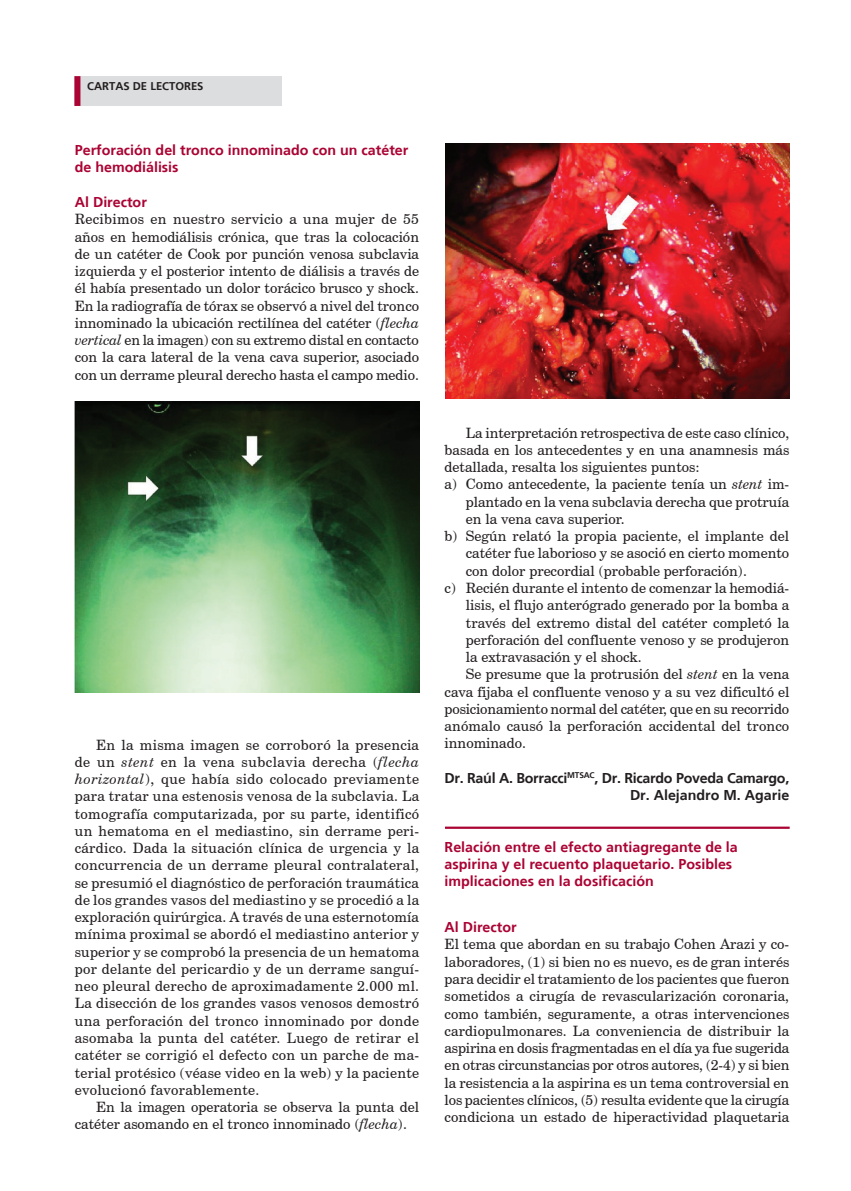
<style>
.page{position:relative;width:851px;height:1191px;background:#fff}
.page>*{position:absolute;margin:0;border:0;box-sizing:border-box;transform-origin:0 0}
.t1{font:14.25px/17.2px "Century Schoolbook BT";color:#231f20;text-align:justify}
.t2{font:700 14.25px/17.2px "Frutiger";color:#ab0333}
.t3{font:700 14.25px/17.2px "Frutiger";letter-spacing:-.02em;color:#231f20;text-align:right}
.t4{font:700 11.25px "Frutiger";color:#231f20}
.t5{font:300 10.5px "Frutiger";letter-spacing:.015em;color:#231f20}
.s1{font-style:italic}
</style>
<div class="page">
<div style="left:74px;top:76px;width:208px;height:30px;background:#dcdddf"></div>
<div style="left:74px;top:76px;width:6px;height:30px;background:#ab0333"></div>
<img style="left:75px;top:401px;width:344px;height:291px">
<hr style="left:445px;top:826px;width:344px;height:3px;background:#ab0333">
<img style="left:445px;top:143px;width:344px;height:255px">
<p class="t5" style="left:74px;top:76px;width:107px">CARTAS DE LECTORES</p>
<p class="t4" style="left:87px;top:79px;width:118px">CARTAS DE LECTORES</p>
<p class="t2" style="left:75px;top:142px;width:335px">Perforación del tronco innominado con un catéter de hemodiálisis</p>
<p class="t2" style="left:75px;top:193px;width:74px">Al Director</p>
<p class="t1" style="left:75px;top:210px;width:346px">Recibimos en nuestro servicio a una mujer de 55 años en hemodiálisis crónica, que tras la colocación de un catéter de Cook por punción venosa subclavia izquierda y el posterior intento de diálisis a través de él había presentado un dolor torácico brusco y shock.<br>En la radiografía de tórax se observó a nivel del tronco innominado la ubicación rectilínea del catéter (<span class="s1">flecha vertical</span> en la imagen) con su extremo distal en contacto con la cara lateral de la vena cava superior, asociado con un derrame pleural derecho hasta el campo medio.</p>
<p class="t1" style="left:75px;top:735px;width:346px;text-indent:21px">En la misma imagen se corroboró la presencia de un <span class="s1">stent</span> en la vena subclavia derecha (<span class="s1">flecha horizontal</span>), que había sido colocado previamente para tratar una estenosis venosa de la subclavia. La tomografía computarizada, por su parte, identificó un hematoma en el mediastino, sin derrame peri&shy;cárdico. Dada la situación clínica de urgencia y la concurrencia de un derrame pleural contralateral, se presumió el diagnóstico de perforación traumática de los grandes vasos del mediastino y se procedió a la exploración quirúrgica. A través de una esternotomía mínima proximal se abordó el mediastino anterior y superior y se comprobó la presencia de un hematoma por delante del pericardio y de un derrame sanguí&shy;neo pleural derecho de aproximadamente 2.000 ml.<br>La disección de los grandes vasos venosos demostró una perforación del tronco innominado por donde asomaba la punta del catéter. Luego de retirar el catéter se corrigió el defecto con un parche de ma&shy;terial protésico (véase video en la web) y la paciente evolucionó favorablemente.</p>
<p class="t1" style="left:75px;top:1098px;width:346px;text-indent:21px">En la imagen operatoria se observa la punta del catéter asomando en el tronco innominado (<span class="s1">flecha</span>).</p>
<p class="t1" style="left:466px;top:424px;width:325px">La interpretación retrospectiva de este caso clínico,</p>
<p class="t1" style="left:444px;top:441px;width:346px">basada en los antecedentes y en una anamnesis más</p>
<p class="t1" style="left:444px;top:458px;width:256px">detallada, resalta los siguientes puntos:</p>
<p class="t1" style="left:444px;top:475px;width:346px">a) Como antecedente, la paciente tenía un <span class="s1">stent</span> im-</p>
<p class="t1" style="left:466px;top:493px;width:325px">plantado en la vena subclavia derecha que protruía</p>
<p class="t1" style="left:466px;top:510px;width:160px">en la vena cava superior.</p>
<p class="t1" style="left:444px;top:527px;width:346px">b) Según relató la propia paciente, el implante del</p>
<p class="t1" style="left:466px;top:544px;width:325px">catéter fue laborioso y se asoció en cierto momento</p>
<p class="t1" style="left:466px;top:562px;width:282px">con dolor precordial (probable perforación).</p>
<p class="t1" style="left:444px;top:579px;width:346px">c) Recién durante el intento de comenzar la hemodiá-</p>
<p class="t1" style="left:466px;top:596px;width:325px">lisis, el flujo anterógrado generado por la bomba a</p>
<p class="t1" style="left:466px;top:613px;width:325px">través del extremo distal del catéter completó la</p>
<p class="t1" style="left:466px;top:631px;width:325px">perforación del confluente venoso y se produjeron</p>
<p class="t1" style="left:466px;top:648px;width:177px">la extravasación y el shock.</p>
<p class="t1" style="left:466px;top:665px;width:325px">Se presume que la protrusión del <span class="s1">stent</span> en la vena</p>
<p class="t1" style="left:444px;top:682px;width:346px">cava fijaba el confluente venoso y a su vez dificultó el</p>
<p class="t1" style="left:444px;top:700px;width:346px">posicionamiento normal del catéter, que en su recorrido</p>
<p class="t1" style="left:444px;top:717px;width:346px">anómalo causó la perforación accidental del tronco</p>
<p class="t1" style="left:444px;top:734px;width:83px">innominado.</p>
<p class="t3" style="left:444px;top:769px;width:346px">Dr. Raúl A. Borracci<sup>MTSAC</sup>, Dr. Ricardo Poveda Camargo,<br>Dr. Alejandro M. Agarie</p>
<p class="t2" style="left:444px;top:838px;width:295px">Relación entre el efecto antiagregante de la aspirina y el recuento plaquetario. Posibles implicaciones en la dosificación</p>
<p class="t2" style="left:444px;top:918px;width:74px">Al Director</p>
<p class="t1" style="left:444px;top:935px;width:346px">El tema que abordan en su trabajo Cohen Arazi y co&shy;laboradores, (1) si bien no es nuevo, es de gran interés para decidir el tratamiento de los pacientes que fueron sometidos a cirugía de revascularización coronaria, como también, seguramente, a otras intervenciones cardiopulmonares. La conveniencia de distribuir la aspirina en dosis fragmentadas en el día ya fue sugerida en otras circunstancias por otros autores, (2-4) y si bien la resistencia a la aspirina es un tema controversial en los pacientes clínicos, (5) resulta evidente que la cirugía condiciona un estado de hiperactividad plaquetaria</p>
</div>
